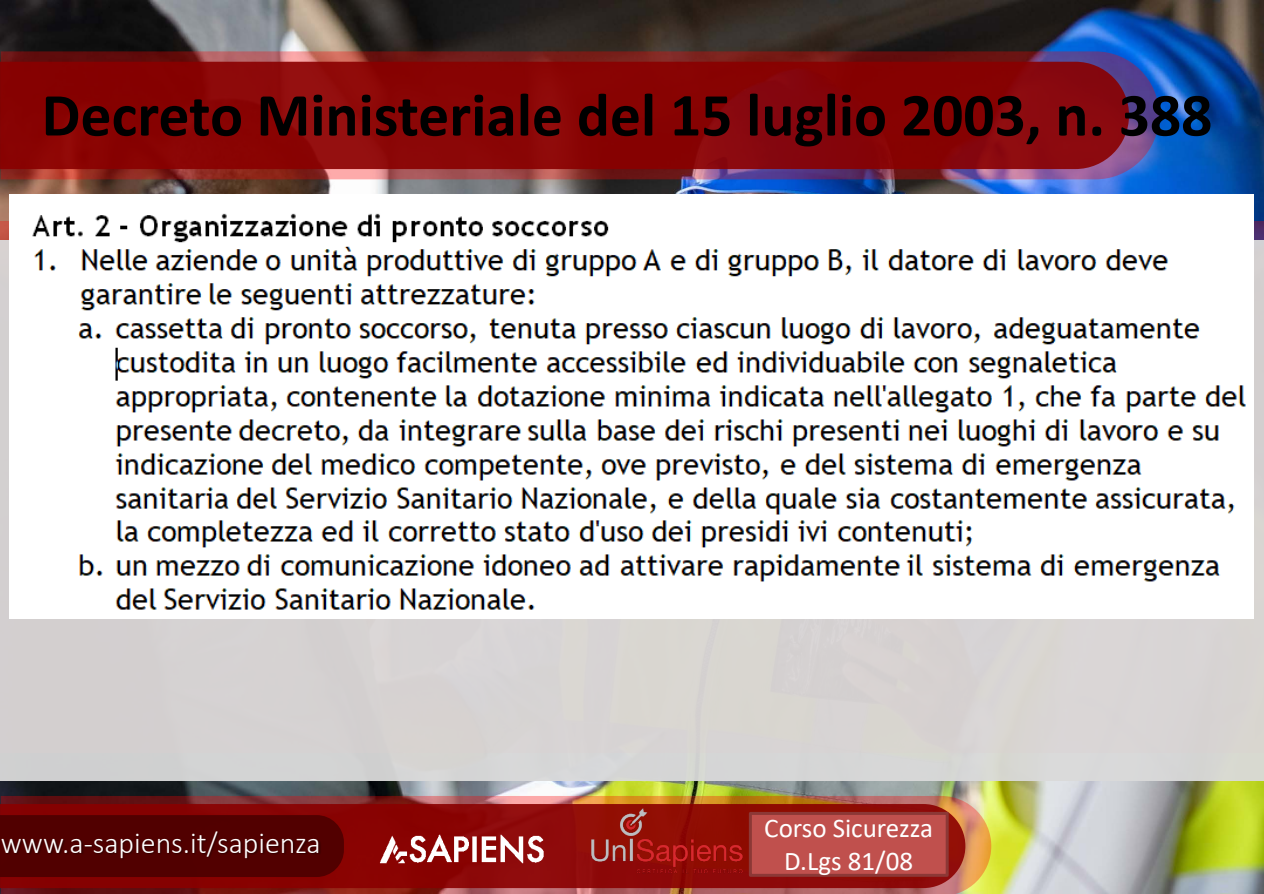
<style>
.page{position:relative;width:1264px;height:894px;background:#fff}
.page>*{position:absolute;margin:0;border:0;box-sizing:border-box;transform-origin:0 0}
.t1{font:700 61.5px "Calibri";color:#000}
.t2{font:300 30px "Calibri";color:#fff}
.t3{font:27px/32.4px "Calibri";color:#fff;text-align:center}
</style>
<div class="page">
<img style="left:0;top:1px;width:1263px;height:892px">
<div style="left:0;top:240px;width:1263px;height:540px;background:#d7d4d2"></div>
<img style="left:1px;top:795px;width:990px;height:98px">
<svg style="left:0;top:803px;width:965px;height:84px;background:#8d100b"></svg>
<div style="left:0;top:863px;width:319px;height:13px;background:#510000"></div>
<img style="left:1px;top:51px;width:1157px;height:128px">
<svg style="left:0;top:62px;width:1128px;height:107px;background:#880507"></svg>
<img style="left:319px;top:794px;width:274px;height:99px">
<img style="left:590px;top:808px;width:153px;height:66px">
<img style="left:0;top:813px;width:64px;height:50px">
<img style="left:64px;top:813px;width:9px;height:50px">
<img style="left:73px;top:813px;width:228px;height:50px">
<img style="left:301px;top:813px;width:48px;height:50px">
<div style="left:748px;top:811px;width:200px;height:65px;background:#c0504d;border:3px solid #8c3836"></div>
<img style="left:9px;top:195px;width:1243px;height:423px">
<p class="t1" style="left:42px;top:71px;width:1171px">Decreto Ministeriale del 15 luglio 2003, n. 388</p>
<p class="t2" style="left:1px;top:823px;width:321px">www.a-sapiens.it/sapienza</p>
<p class="t3" style="left:764px;top:811px;width:170px">Corso Sicurezza<br>D.Lgs 81/08</p>
</div>
